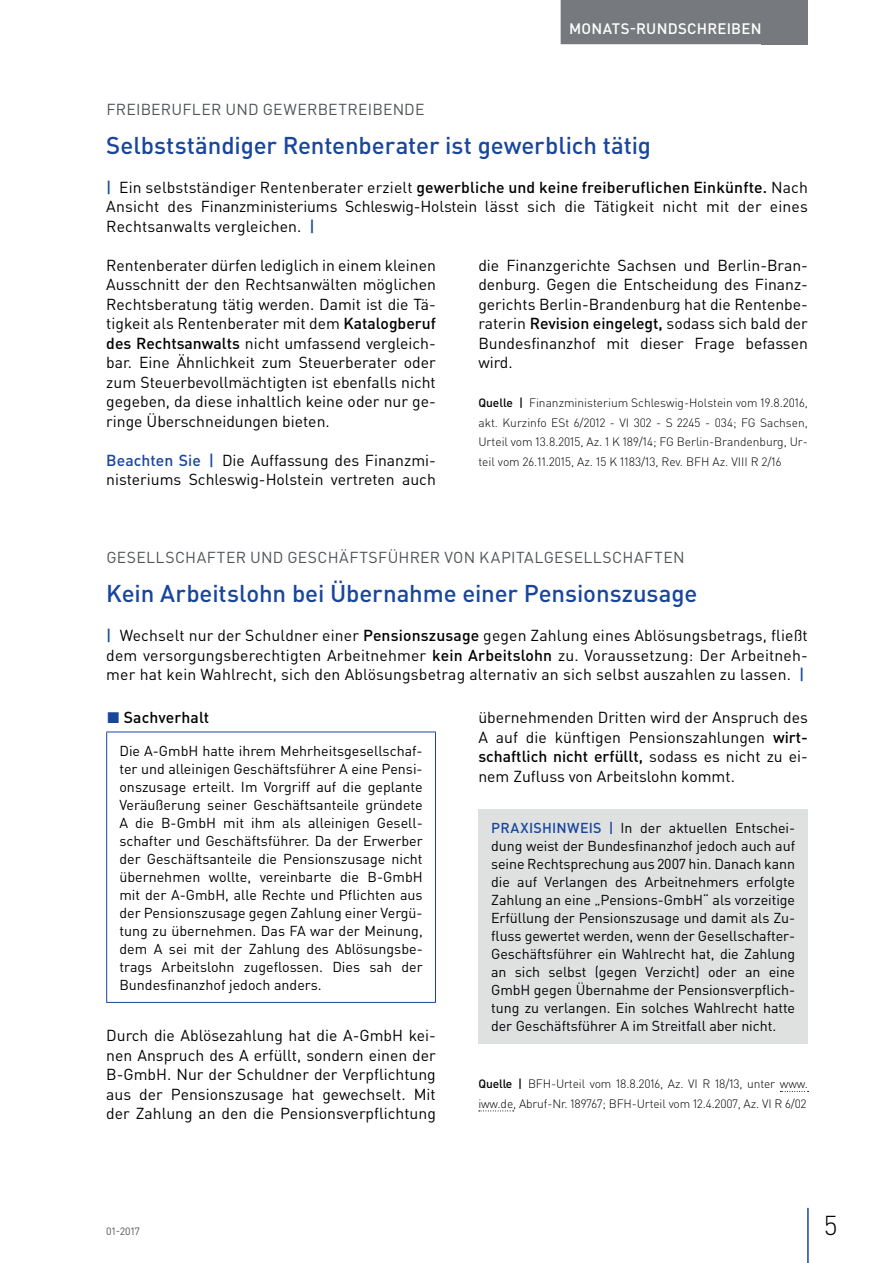
<style>
.page{position:relative;width:893px;height:1263px;background:#fff}
.page>*{position:absolute;margin:0;border:0;box-sizing:border-box;transform-origin:0 0}
.t1{font:300 27px "DIN Pro";color:#000002}
.t2{font:500 24px "DIN Pro";letter-spacing:-.005em;color:#18469d}
.t3{font:15.75px/19.5px "DIN Pro";color:#000002;text-align:justify}
.t4{font:15.75px "DIN Pro";letter-spacing:.015em;color:#505457}
.t5{font:500 15.75px "DIN Pro";letter-spacing:.005em;color:#000002}
.t6{font:500 15px "DIN Pro";letter-spacing:.015em;color:#fff}
.t7{font:14.25px/18px "DIN Pro";letter-spacing:-.005em;color:#000002;text-align:justify}
.t8{font:300 12px/19.5px "DIN Pro";letter-spacing:-.01em;color:#000002;text-align:justify}
.t9{font:10.5px "DIN Pro";color:#505457}
.s1{font-weight:500;color:#18469d}
.s2{font-weight:500}
.s3{color:#18469d}
</style>
<div class="page">
<div style="left:762px;top:0;width:46px;height:44px;background:#767a7e"></div>
<hr style="left:807px;top:1208px;width:2px;height:55px;background:#18469d">
<div style="left:561px;top:0;width:209px;height:44px;background:#767a7e"></div>
<hr style="left:106px;top:732px;width:330px;height:1px;background:#18469d">
<hr style="left:106px;top:732px;width:1px;height:270px;background:#18469d">
<hr style="left:435px;top:732px;width:1px;height:270px;background:#18469d">
<hr style="left:106px;top:1002px;width:330px;height:1px;background:#18469d">
<svg style="left:780px;top:1091px;width:28px;height:1px"></svg>
<svg style="left:479px;top:1110px;width:35px;height:1px"></svg>
<div style="left:478px;top:809px;width:330px;height:234px;background:#dfe1e1"></div>
<p class="t6" style="left:569px;top:18px;width:194px">MONATS-RUNDSCHREIBEN</p>
<p class="t4" style="left:106px;top:98px;width:320px">FREIBERUFLER UND GEWERBETREIBENDE</p>
<h2 class="t2" style="left:106px;top:129px;width:546px">Selbstständiger Rentenberater ist gewerblich tätig</h2>
<p class="t3" style="left:106px;top:177px;width:703px"><span class="s1">|</span> Ein selbstständiger Rentenberater erzielt <span class="s2">gewerbliche und keine freiberuflichen Einkünfte.</span> Nach Ansicht des Finanzministeriums Schleswig-Holstein lässt sich die Tätigkeit nicht mit der eines Rechtsanwalts vergleichen. <span class="s1">|</span></p>
<p class="t3" style="left:106px;top:255px;width:331px">Rentenberater dürfen lediglich in einem kleinen Ausschnitt der den Rechtsanwälten möglichen Rechtsberatung tätig werden. Damit ist die Tä&shy;tigkeit als Rentenberater mit dem <span class="s2">Katalogberuf des Rechtsanwalts</span> nicht umfassend vergleich&shy;bar. Eine Ähnlichkeit zum Steuerberater oder zum Steuerbevollmächtigten ist ebenfalls nicht gegeben, da diese inhaltlich keine oder nur ge&shy;ringe Überschneidungen bieten.</p>
<p class="t3" style="left:106px;top:450px;width:331px"><span class="s1">Beachten Sie |</span> Die Auffassung des Finanzmi&shy;nisteriums Schleswig-Holstein vertreten auch</p>
<p class="t3" style="left:478px;top:255px;width:331px">die Finanzgerichte Sachsen und Berlin-Bran&shy;denburg. Gegen die Entscheidung des Finanz&shy;gerichts Berlin-Brandenburg hat die Rentenbe&shy;raterin <span class="s2">Revision eingelegt,</span> sodass sich bald der Bundesfinanzhof mit dieser Frage befassen wird.</p>
<p class="t8" style="left:478px;top:393px;width:331px"><span class="s2">Quelle |</span> Finanzministerium Schleswig-Holstein vom 19.8.2016, akt. Kurzinfo ESt 6/2012 - VI 302 - S 2245 - 034; FG Sachsen, Urteil vom 13.8.2015, Az. 1 K 189/14; FG Berlin-Brandenburg, Ur&shy;teil vom 26.11.2015, Az. 15 K 1183/13, Rev. BFH Az. VIII R 2/16</p>
<p class="t4" style="left:106px;top:547px;width:580px">GESELLSCHAFTER UND GESCHÄFTSFÜHRER VON KAPITALGESELLSCHAFTEN</p>
<h2 class="t2" style="left:106px;top:577px;width:593px">Kein Arbeitslohn bei Übernahme einer Pensionszusage</h2>
<p class="t3" style="left:106px;top:625px;width:703px"><span class="s1">|</span> Wechselt nur der Schuldner einer <span class="s2">Pensionszusage</span> gegen Zahlung eines Ablösungsbetrags, fließt dem versorgungsberechtigten Arbeitnehmer <span class="s2">kein Arbeitslohn</span> zu. Voraussetzung: Der Arbeitneh&shy;mer hat kein Wahlrecht, sich den Ablösungsbetrag alternativ an sich selbst auszahlen zu lassen. <span class="s1">|</span></p>
<p class="t5" style="left:107px;top:707px;width:104px"><span class="s3">◼</span> Sachverhalt</p>
<p class="t7" style="left:119px;top:741px;width:305px">Die A-GmbH hatte ihrem Mehrheitsgesellschaf&shy;ter und alleinigen Geschäftsführer A eine Pensi&shy;onszusage erteilt. Im Vorgriff auf die geplante Veräußerung seiner Geschäftsanteile gründete A die B-GmbH mit ihm als alleinigen Gesell&shy;schafter und Geschäftsführer. Da der Erwerber der Geschäftsanteile die Pensionszusage nicht übernehmen wollte, vereinbarte die B-GmbH mit der A-GmbH, alle Rechte und Pflichten aus der Pensionszusage gegen Zahlung einer Vergü&shy;tung zu übernehmen. Das FA war der Meinung, dem A sei mit der Zahlung des Ablösungsbe&shy;trags Arbeitslohn zugeflossen. Dies sah der Bundesfinanzhof jedoch anders.</p>
<p class="t3" style="left:106px;top:1025px;width:331px">Durch die Ablösezahlung hat die A-GmbH kei&shy;nen Anspruch des A erfüllt, sondern einen der B-GmbH. Nur der Schuldner der Verpflichtung aus der Pensionszusage hat gewechselt. Mit der Zahlung an den die Pensionsverpflichtung</p>
<p class="t3" style="left:478px;top:707px;width:331px">übernehmenden Dritten wird der Anspruch des A auf die künftigen Pensionszahlungen <span class="s2">wirt&shy;schaftlich nicht erfüllt,</span> sodass es nicht zu ei&shy;nem Zufluss von Arbeitslohn kommt.</p>
<p class="t7" style="left:491px;top:818px;width:306px"><span class="s1">PRAXISHINWEIS |</span> In der aktuellen Entschei&shy;dung weist der Bundesfinanzhof jedoch auch auf seine Rechtsprechung aus 2007 hin. Danach kann die auf Verlangen des Arbeitnehmers erfolgte Zahlung an eine „Pensions-GmbH“ als vorzeitige Erfüllung der Pensionszusage und damit als Zu&shy;fluss gewertet werden, wenn der Gesellschafter-Geschäftsführer ein Wahlrecht hat, die Zahlung an sich selbst (gegen Verzicht) oder an eine GmbH gegen Übernahme der Pensionsverpflich&shy;tung zu verlangen. Ein solches Wahlrecht hatte der Geschäftsführer A im Streitfall aber nicht.</p>
<p class="t8" style="left:478px;top:1074px;width:331px"><span class="s2">Quelle |</span> BFH-Urteil vom 18.8.2016, Az. VI R 18/13, unter www. iww.de, Abruf-Nr. 189767; BFH-Urteil vom 12.4.2007, Az. VI R 6/02</p>
<p class="t9" style="left:106px;top:1224px;width:35px">01-2017</p>
<h1 class="t1" style="left:824px;top:1207px;width:15px">5</h1>
</div>
